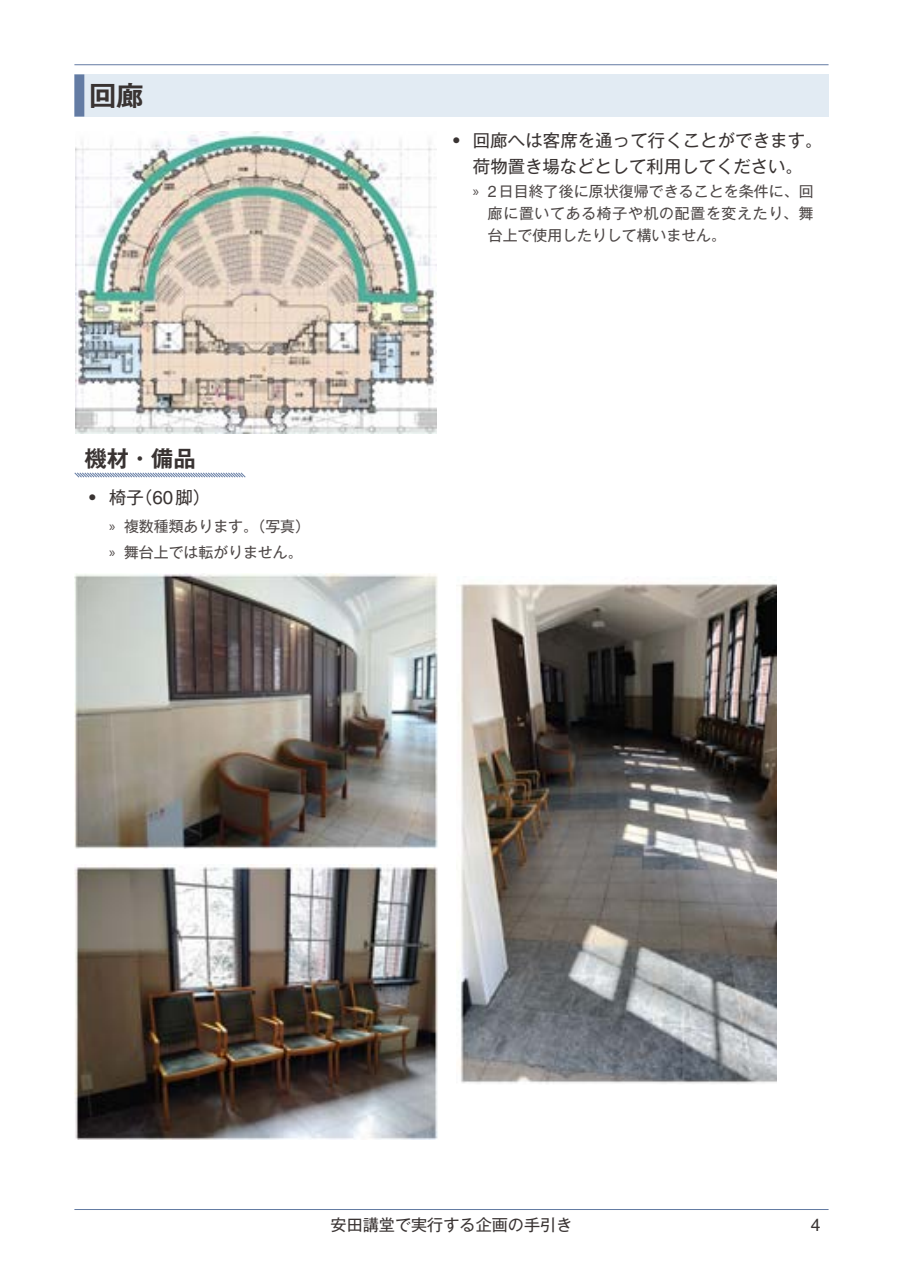
<style>
.page{position:relative;width:903px;height:1275px;background:#fff}
.page>*{position:absolute;margin:0;border:0;box-sizing:border-box;transform-origin:0 0}
.t1{font:700 27.3px "Gothic MB101 Pro De";color:#393332}
.t2{font:700 22.4px "Gothic MB101 Pro De";color:#393332}
.t3{font:17.32px/26.1px "Gothic MB101 Pro";letter-spacing:.005em;color:#393332;text-align:center}
.t4{font:17.32px "Helvetica";color:#393332}
.t5{font:16.1px "Gothic MB101 Pro";color:#393332}
.t6{font:14.88px/22.4px "Gothic MB101 Pro";color:#4d4746}
.s1{font-family:"Helvetica";font-size:18.72px}
.s2{font-family:"Myriad Pro"}
.s3{font-family:"Helvetica";font-size:16.1px}
</style>
<div class="page">
<hr style="left:74px;top:64px;width:754px;height:1px;background:#637ba3">
<hr style="left:74px;top:1209px;width:754px;height:1px;background:#637ba3">
<div style="left:74px;top:74px;width:754px;height:43px;background:#e2ebf3"></div>
<div style="left:74px;top:74px;width:10px;height:43px;background:#637ba3"></div>
<svg style="left:74px;top:472px;width:172px;height:6px"></svg>
<img style="left:74px;top:574px;width:364px;height:274px">
<img style="left:76px;top:131px;width:361px;height:303px">
<img style="left:74px;top:865px;width:364px;height:274px">
<img style="left:458px;top:580px;width:318px;height:504px">
<h1 class="t1" style="left:89px;top:73px;width:56px">回廊</h1>
<h2 class="t2" style="left:84px;top:440px;width:113px">機材・備品</h2>
<p class="t3" style="left:89px;top:482px;width:122px"><span class="s1">•</span> 椅子（<span class="s1">60</span>脚）</p>
<p class="t6" style="left:109px;top:511px;width:202px;line-height:26.1px"><span class="s2">»</span> 複数種類あります。（写真）<span class="s2">»</span> 舞台上では転がりません。</p>
<p class="t3" style="left:453px;top:125px;width:371px"><span class="s1">•</span> 回廊へは客席を通って行くことができます。荷物置き場などとして利用してください。</p>
<p class="t6" style="left:488px;top:178px;width:327px;text-align:justify;text-indent:-15px"><span class="s2">»</span> <span class="s3">2</span>日目終了後に原状復帰できることを条件に、回廊に置いてある椅子や机の配置を変えたり、舞台上で使用したりして構いません。</p>
<p class="t5" style="left:331px;top:1211px;width:243px">安田講堂で実行する企画の手引き</p>
<p class="t4" style="left:811px;top:1215px;width:11px">4</p>
</div>
